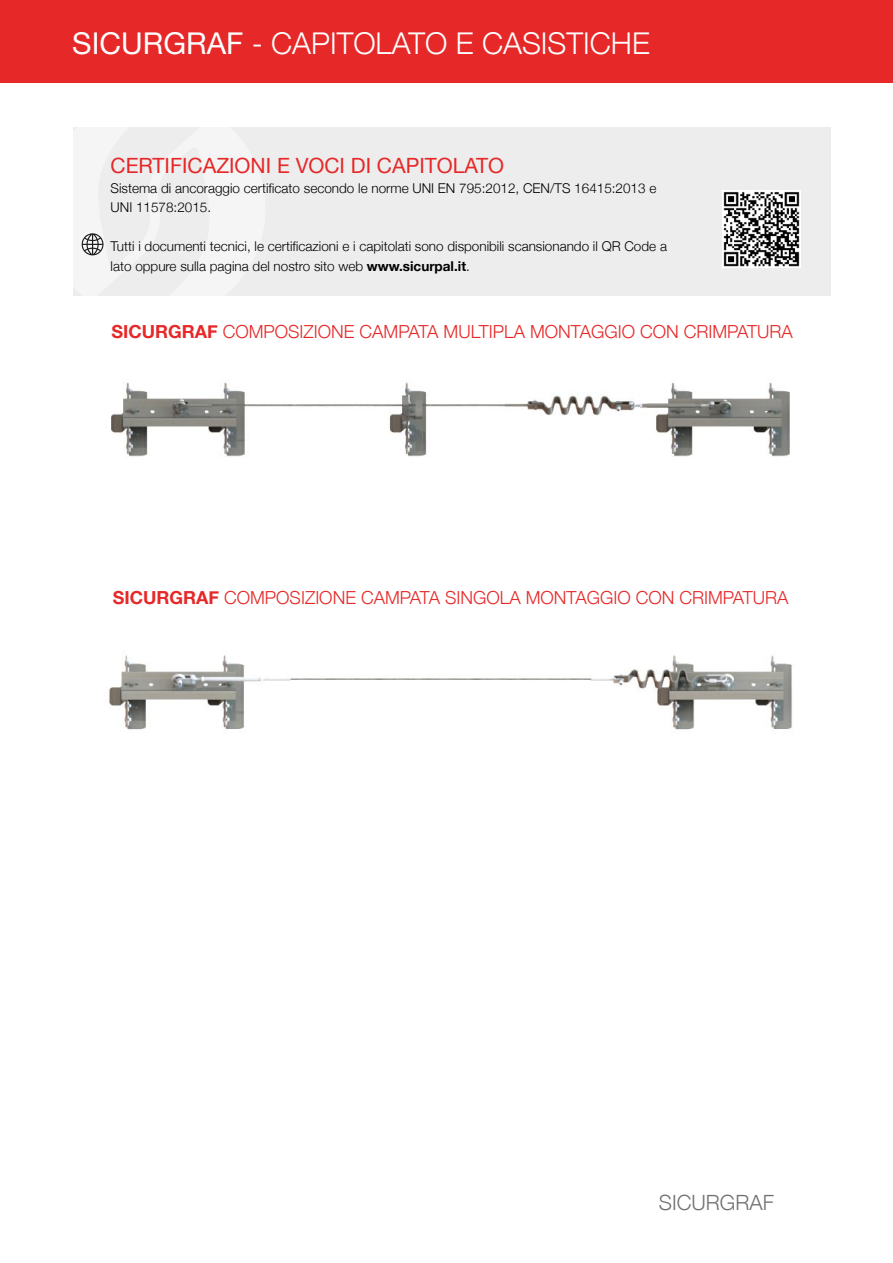
<style>
.page{position:relative;width:893px;height:1263px;background:#fff}
.page>*{position:absolute;margin:0;border:0;box-sizing:border-box;transform-origin:0 0}
.t1{font:300 30px "Helvetica Neue";color:#fff}
.t2{font:21px "Helvetica Neue";color:#e62828}
.t3{font:300 21px "Helvetica Neue";color:#717171}
.t4{font:300 18px "Helvetica Neue";color:#e62828}
.t5{font:300 13.5px/19.5px "Helvetica Neue";color:#000}
.s1{font-weight:400}
.s2{font-weight:700}
</style>
<div class="page">
<div style="left:0;top:0;width:893px;height:83px;background:#e62828"></div>
<div style="left:73px;top:127px;width:758px;height:168px;background:#ededed"></div>
<img style="left:722px;top:190px;width:78px;height:78px">
<svg style="left:81px;top:233px;width:23px;height:23px"></svg>
<img style="left:111px;top:382px;width:679px;height:75px">
<img style="left:109px;top:655px;width:683px;height:75px">
<h1 class="t1" style="left:72px;top:19px;width:579px"><span class="s1">SICURGRAF</span> - CAPITOLATO E CASISTICHE</h1>
<h2 class="t2" style="left:111px;top:150px;width:395px">CERTIFICAZIONI E VOCI DI CAPITOLATO</h2>
<p class="t5" style="left:111px;top:177px;width:547px">Sistema di ancoraggio certificato secondo le norme UNI EN 795:2012, CEN/TS 16415:2013 e<br>UNI 11578:2015.</p>
<p class="t5" style="left:111px;top:235px;width:558px">Tutti i documenti tecnici, le certificazioni e i capitolati sono disponibili scansionando il QR Code a lato oppure sulla pagina del nostro sito web <span class="s2">www.sicurpal.it</span>.</p>
<h3 class="t4" style="left:111px;top:317px;width:683px"><span class="s2">SICURGRAF</span> COMPOSIZIONE CAMPATA MULTIPLA MONTAGGIO CON CRIMPATURA</h3>
<h3 class="t4" style="left:113px;top:583px;width:677px"><span class="s2">SICURGRAF</span> COMPOSIZIONE CAMPATA SINGOLA MONTAGGIO CON CRIMPATURA</h3>
<h2 class="t3" style="left:659px;top:1185px;width:117px">SICURGRAF</h2>
</div>
